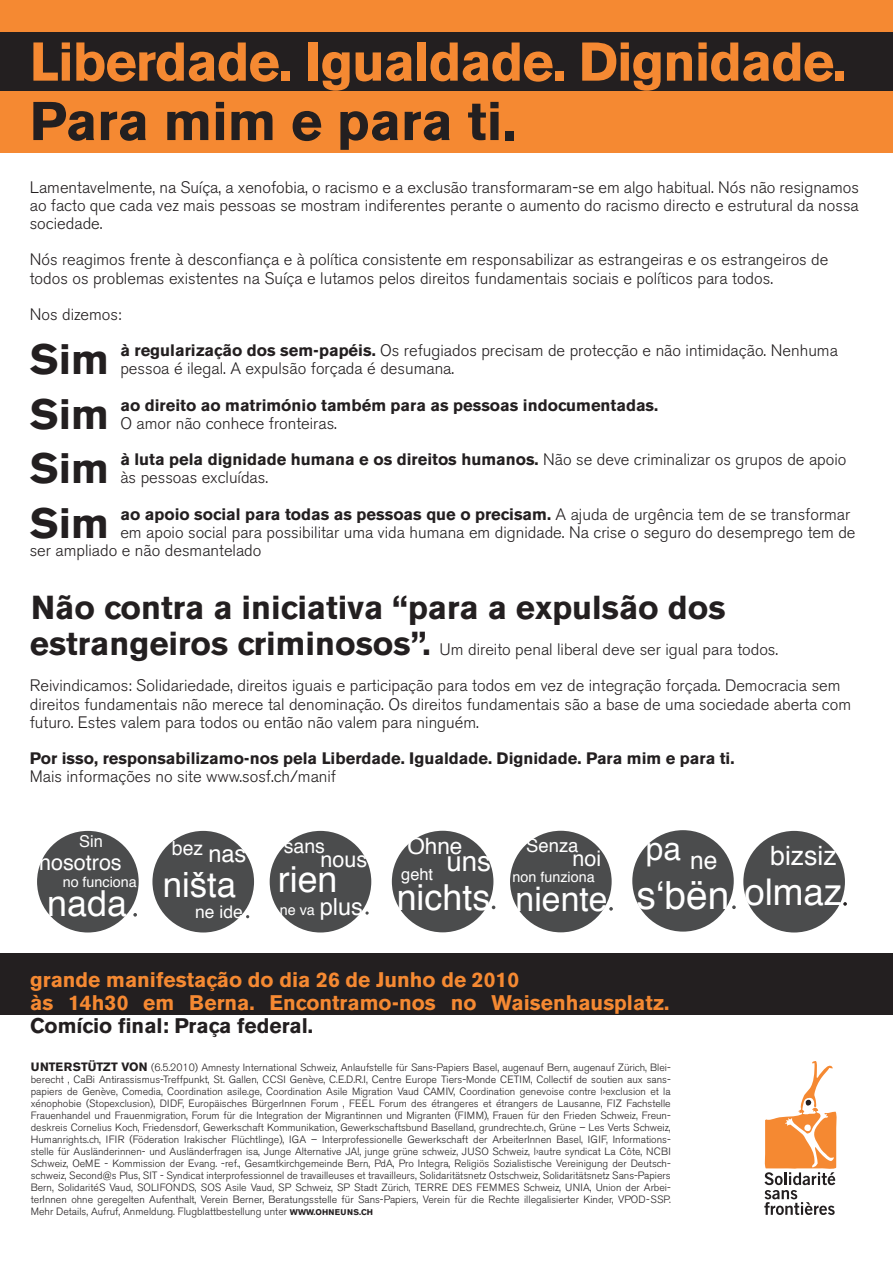
<style>
.page{position:relative;width:893px;height:1263px;background:#fff}
.page>*{position:absolute;margin:0;border:0;box-sizing:border-box;transform-origin:0 0}
.t1{font:700 54px "Akzidenz Grotesk BE";letter-spacing:-.02em;color:#f58932}
.t2{font:700 54px "Akzidenz Grotesk BE";color:#231f20}
.t3{font:700 42.15px "Akzidenz Grotesk BE";color:#231f20}
.t4{font:38.85px "Helvetica";color:#fff}
.t5{font:36.9px "Helvetica";letter-spacing:-.005em;color:#fff}
.t6{font:35.85px "Helvetica";color:#fff}
.t7{font:34.8px "Helvetica";color:#fff}
.t8{font:33.75px "Helvetica";color:#fff}
.t9{font:700 33px "Akzidenz Grotesk BE";color:#231f20}
.t10{font:31.65px "Helvetica";color:#fff}
.t11{font:27.6px "Helvetica";color:#fff}
.t12{font:26.55px "Helvetica";color:#fff}
.t13{font:24.6px "Helvetica";color:#fff}
.t14{font:23.55px "Helvetica";color:#fff}
.t15{font:22.5px "Helvetica";color:#fff}
.t16{font:21.45px "Helvetica";color:#fff}
.t17{font:700 21px/23.1px "Akzidenz Grotesk BE";color:#f58932}
.t18{font:700 21px "Akzidenz Grotesk BE";color:#231f20}
.t19{font:19.5px "Helvetica";color:#fff}
.t20{font:18.45px "Helvetica";color:#fff}
.t21{font:17.4px "Helvetica";color:#fff}
.t22{font:300 16.5px/18.1px "Akzidenz Grotesk BE";color:#231f20}
.t23{font:700 16.5px "Akzidenz Grotesk BE";color:#231f20}
.t24{font:16.35px "Helvetica";color:#fff}
.t25{font:14.4px "Helvetica";color:#fff}
.t26{font:300 10.5px/12px "Akzidenz Grotesk BE";color:#231f20;text-align:justify}
.s1{font-weight:700}
.s2{font-weight:300}
.s3{font-weight:700;font-size:33px}
.s4{font-family:"Arial"}
.s5{font-size:23.55px}
.s6{font-weight:700;font-size:12px}
.s7{font-weight:700;font-size:8.25px}
</style>
<div class="page">
<div style="left:37px;top:831px;width:102px;height:101px;background:#4b4c4d;border-radius:50%"></div>
<svg style="left:133px;top:913px;width:4px;height:4px"></svg>
<div style="left:152px;top:831px;width:102px;height:101px;background:#4b4c4d;border-radius:50%"></div>
<div style="left:270px;top:831px;width:101px;height:101px;background:#4b4c4d;border-radius:50%"></div>
<svg style="left:365px;top:911px;width:4px;height:4px"></svg>
<div style="left:392px;top:831px;width:101px;height:101px;background:#4b4c4d;border-radius:50%"></div>
<svg style="left:492px;top:905px;width:3px;height:4px"></svg>
<div style="left:510px;top:831px;width:102px;height:101px;background:#4b4c4d;border-radius:50%"></div>
<svg style="left:609px;top:907px;width:4px;height:4px"></svg>
<div style="left:632px;top:830px;width:102px;height:101px;background:#4b4c4d;border-radius:50%"></div>
<svg style="left:732px;top:905px;width:4px;height:4px"></svg>
<div style="left:743px;top:831px;width:102px;height:101px;background:#4b4c4d;border-radius:50%"></div>
<svg style="left:843px;top:902px;width:4px;height:4px"></svg>
<div style="left:0;top:32px;width:893px;height:62px;background:#231f20"></div>
<div style="left:0;top:91px;width:893px;height:62px;background:#f58932"></div>
<div style="left:0;top:0;width:893px;height:32px;background:#f58932"></div>
<div style="left:0;top:953px;width:893px;height:62px;background:#231f20"></div>
<svg style="left:764px;top:1061px;width:73px;height:154px"></svg>
<h1 class="t1" style="left:30px;top:31px;width:818px">Liberdade. Igualdade. Dignidade.</h1>
<h1 class="t2" style="left:30px;top:90px;width:488px">Para mim e para ti.</h1>
<p class="t22" style="left:30px;top:178px;width:831px;text-align:justify">Lamentavelmente, na Suíça, a xenofobia, o racismo e a exclusão transformaram-se em algo habitual. Nós não resignamos ao facto que cada vez mais pessoas se mostram indiferentes perante o aumento do racismo directo e estrutural da nossa sociedade.</p>
<h3 class="t22" style="left:30px;top:251px;width:800px">Nós reagimos frente à desconfiança e à política consistente em responsabilizar as estrangeiras e os estrangeiros de todos os problemas existentes na Suíça e lutamos pelos direitos fundamentais sociais e políticos para todos.</h3>
<h3 class="t22" style="left:30px;top:305px;width:93px">Nos dizemos:</h3>
<h2 class="t3" style="left:30px;top:335px;width:81px">Sim</h2>
<h3 class="t22" style="left:120px;top:342px;width:719px"><span class="s1">à regularização dos sem-papéis.</span> Os refugiados precisam de protecção e não intimidação. Nenhuma pessoa é ilegal. A expulsão forçada é desumana.</h3>
<h2 class="t3" style="left:30px;top:390px;width:81px">Sim</h2>
<h3 class="t23" style="left:120px;top:395px;width:539px">ao direito ao matrimónio também para as pessoas indocumentadas.</h3>
<h3 class="t22" style="left:120px;top:414px;width:218px">O amor não conhece fronteiras.</h3>
<h2 class="t3" style="left:30px;top:444px;width:81px">Sim</h2>
<h3 class="t22" style="left:120px;top:451px;width:728px"><span class="s1">à luta pela dignidade humana e os direitos humanos.</span> Não se deve criminalizar os grupos de apoio às pessoas excluídas.</h3>
<h2 class="t3" style="left:30px;top:499px;width:81px">Sim</h2>
<h3 class="t23" style="left:120px;top:504px;width:731px">ao apoio social para todas as pessoas que o precisam. <span class="s2">A ajuda de urgência tem de se transformar</span></h3>
<h3 class="t22" style="left:120px;top:523px;width:737px">em apoio social para possibilitar uma vida humana em dignidade. Na crise o seguro do desemprego tem de</h3>
<h3 class="t22" style="left:30px;top:541px;width:233px">ser ampliado e não desmantelado</h3>
<h3 class="t9" style="left:31px;top:588px;width:696px">Não contra a iniciativa “para a expulsão dos</h3>
<h3 class="t22" style="left:30px;top:641px;width:750px"><span class="s3">estrangeiros criminosos”.</span> Um direito penal liberal deve ser igual para todos.</h3>
<p class="t22" style="left:30px;top:677px;width:823px">Reivindicamos: Solidariedade, direitos iguais e participação para todos em vez de integração forçada. Democracia sem direitos fundamentais não merece tal denominação. Os direitos fundamentais são a base de uma sociedade aberta com futuro. Estes valem para todos ou então não valem para ninguém.</p>
<h3 class="t23" style="left:30px;top:749px;width:706px">Por isso, responsabilizamo-nos pela Liberdade. Igualdade. Dignidade. Para mim e para ti.</h3>
<h3 class="t22" style="left:30px;top:768px;width:308px">Mais informações no site www.sosf.ch/manif</h3>
<h3 class="t24" style="left:79px;top:827px;width:25px">Sin</h3>
<h3 class="t16" style="left:39px;top:844px;width:84px">nosotros</h3>
<h3 class="t25" style="left:63px;top:869px;width:76px">no funciona</h3>
<h3 class="t6" style="left:47px;top:873px;width:81px">nada</h3>
<h3 class="t19" style="left:172px;top:831px;width:33px">bez</h3>
<h3 class="t7" style="left:163px;top:855px;width:75px">ni<span class="s4">š</span>ta</h3>
<h3 class="t14" style="left:208px;top:834px;width:39px">nas</h3>
<h3 class="t21" style="left:195px;top:897px;width:49px">ne ide</h3>
<h3 class="t19" style="left:284px;top:829px;width:43px">sans</h3>
<h3 class="t6" style="left:278px;top:849px;width:61px">rien</h3>
<h3 class="t16" style="left:321px;top:841px;width:48px">nous</h3>
<h3 class="t25" style="left:280px;top:897px;width:85px">ne va <span class="s5">plus</span></h3>
<h3 class="t15" style="left:407px;top:826px;width:57px">Ohne</h3>
<h3 class="t6" style="left:397px;top:866px;width:95px">nichts</h3>
<h3 class="t11" style="left:447px;top:837px;width:46px">uns</h3>
<h3 class="t24" style="left:401px;top:861px;width:33px">geht</h3>
<h3 class="t20" style="left:526px;top:829px;width:54px">Senza</h3>
<h3 class="t8" style="left:516px;top:870px;width:94px">niente</h3>
<h3 class="t16" style="left:573px;top:840px;width:30px">noi</h3>
<h3 class="t25" style="left:513px;top:864px;width:84px">non funziona</h3>
<h3 class="t10" style="left:646px;top:822px;width:37px">pa</h3>
<h3 class="t4" style="left:636px;top:862px;width:94px">s‘bën</h3>
<h3 class="t13" style="left:690px;top:839px;width:29px">ne</h3>
<h3 class="t12" style="left:770px;top:832px;width:68px">bizsiz</h3>
<h3 class="t5" style="left:745px;top:861px;width:99px">olmaz</h3>
<h3 class="t17" style="left:30px;top:968px;width:641px">grande manifestação do dia 26 de Junho de 2010<br>às 14h30 em Berna. Encontramo-nos no Waisenhausplatz.</h3>
<h3 class="t18" style="left:30px;top:1013px;width:285px">Comício final: Praça federal.</h3>
<p class="t26" style="left:31px;top:1061px;width:641px"><span class="s6">UNTERSTÜTZT VON</span> (6.5.2010) Amnesty International Schweiz, Anlaufstelle für Sans-Papiers Basel, augenauf Bern, augenauf Zürich, Blei&shy;berecht , CaBi Antirassismus-Treffpunkt, St. Gallen, CCSI Genève, C.E.D.R.I, Centre Europe Tiers-Monde CETIM, Collectif de soutien aux sans&shy;papiers de Genève, Comedia, Coordination asile.ge, Coordination Asile Migration Vaud CAMIV, Coordination genevoise contre l›exclusion et la xénophobie (Stopexclusion), DIDF, Europäisches BürgerInnen Forum , FEEL Forum des étrangeres et étrangers de Lausanne, FIZ Fachstelle Frauenhandel und Frauenmigration, Forum für die Integration der Migrantinnen und Migranten (FIMM), Frauen für den Frieden Schweiz, Freun&shy;deskreis Cornelius Koch, Friedensdorf, Gewerkschaft Kommunikation, Gewerkschaftsbund Baselland, grundrechte.ch, Grüne – Les Verts Schweiz, Humanrights.ch, IFIR (Föderation Irakischer Flüchtlinge), IGA – Interprofessionelle Gewerkschaft der ArbeiterInnen Basel, IGIF, Informations&shy;stelle für Ausländerinnen- und Ausländerfragen isa, Junge Alternative JA!, junge grüne schweiz, JUSO Schweiz, l›autre syndicat La Côte, NCBI Schweiz, OeME - Kommission der Evang. -ref., Gesamtkirchgemeinde Bern, PdA, Pro Integra, Religiös Sozialistische Vereinigung der Deutsch&shy;schweiz, Second@s Plus, SIT - Syndicat interprofessionnel de travailleuses et travailleurs, Solidaritätsnetz Ostschweiz, Solidaritätsnetz Sans-Papiers Bern, SolidaritéS Vaud, SOLIFONDS, SOS Asile Vaud, SP Schweiz, SP Stadt Zürich, TERRE DES FEMMES Schweiz, UNIA, Union der Arbei&shy;terInnen ohne geregelten Aufenthalt, Verein Berner, Beratungsstelle für Sans-Papiers, Verein für die Rechte illegalisierter Kinder, VPOD-SSP.<br>Mehr Details, Aufruf, Anmeldung. Flugblattbestellung unter <span class="s7">WWW.OHNEUNS.CH</span></p>
</div>
